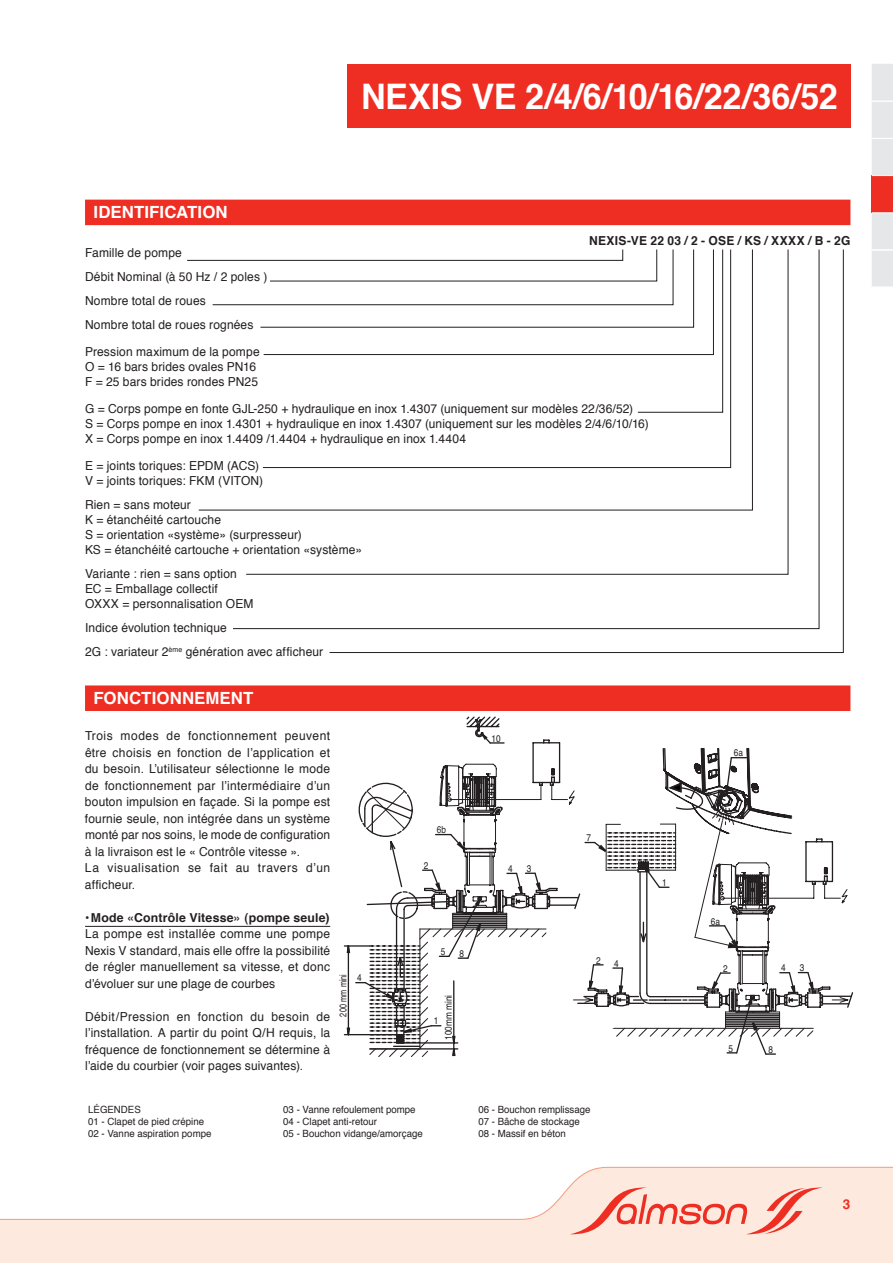
<style>
.page{position:relative;width:893px;height:1263px;background:#fff}
.page>*{position:absolute;margin:0;border:0;box-sizing:border-box;transform-origin:0 0}
.t1{font:700 35.25px "Helvetica";letter-spacing:-.01em;color:#fff}
.t2{font:700 16.8px "Helvetica";letter-spacing:.005em;color:#fff}
.t3{font:700 13.5px "Helvetica";color:#ee2e22}
.t4{font:12.45px/16.5px "Helvetica";letter-spacing:.01em;color:#231f20}
.t5{font:700 12.45px "Helvetica";letter-spacing:.02em;color:#231f20}
.t6{font:700 12.3px "Helvetica";letter-spacing:.015em;color:#231f20}
.t7{font:9.9px/12px "Helvetica";color:#231f20}
.t8{font:9.75px "Helvetica";color:#231f20;scale:.85 1}
.t9{font:9.75px "Helvetica";color:#231f20;scale:.75 1}
</style>
<div class="page">
<hr style="left:344px;top:1034px;width:53px;height:1px;background:#231f20">
<hr style="left:344px;top:945px;width:26px;height:2px;background:#231f20">
<svg style="left:346px;top:716px;width:507px;height:341px"></svg>
<div style="left:347px;top:64px;width:503px;height:64px;background:#ee2e22"></div>
<div style="left:85px;top:200px;width:765px;height:25px;background:#ee2e22"></div>
<div style="left:85px;top:685px;width:765px;height:26px;background:#ee2e22"></div>
<hr style="left:85px;top:926px;width:245px;height:1px;background:#231f20">
<svg style="left:233px;top:259px;width:96px;height:370px"></svg>
<svg style="left:329px;top:249px;width:515px;height:404px"></svg>
<svg style="left:872px;top:64px;width:21px;height:223px;background:#e8c9c9"></svg>
<svg style="left:0;top:1166px;width:893px;height:97px"></svg>
<h2 class="t2" style="left:94px;top:199px;width:136px">IDENTIFICATION</h2>
<h1 class="t1" style="left:361px;top:68px;width:478px">NEXIS VE 2/4/6/10/16/22/36/52</h1>
<p class="t5" style="left:589px;top:231px;width:263px">NEXIS-VE 22 03 / 2 - OSE / KS / XXXX / B - 2G</p>
<p class="t4" style="left:85px;top:241px;width:184px;line-height:24px">Famille de pompe<br>Débit Nominal (à 50 Hz / 2 poles )<br>Nombre total de roues<br>Nombre total de roues rognées</p>
<p class="t4" style="left:85px;top:345px;width:176px;line-height:15px">Pression maximum de la pompe<br>O = 16 bars brides ovales PN16<br>F = 25 bars brides rondes PN25</p>
<p class="t4" style="left:85px;top:402px;width:565px;line-height:15px">G = Corps pompe en fonte GJL-250 + hydraulique en inox 1.4307 (uniquement sur modèles 22/36/52)<br>S = Corps pompe en inox 1.4301 + hydraulique en inox 1.4307 (uniquement sur les modèles 2/4/6/10/16)<br>X = Corps pompe en inox 1.4409 /1.4404 + hydraulique en inox 1.4404</p>
<p class="t4" style="left:85px;top:459px;width:180px;line-height:15px">E = joints toriques: EPDM (ACS)<br>V = joints toriques: FKM (VITON)</p>
<p class="t4" style="left:85px;top:498px;width:279px;line-height:15px">Rien = sans moteur<br>K = étanchéité cartouche<br>S = orientation «système» (surpresseur)<br>KS = étanchéité cartouche + orientation «système»</p>
<p class="t4" style="left:85px;top:567px;width:170px;line-height:15px">Variante : rien = sans option<br>EC = Emballage collectif<br>OXXX = personnalisation OEM</p>
<p class="t4" style="left:85px;top:616px;width:240px;line-height:24px">Indice évolution technique<br>2G : variateur 2<sup>ème</sup> génération avec afficheur</p>
<h2 class="t2" style="left:94px;top:684px;width:161px">FONCTIONNEMENT</h2>
<p class="t4" style="left:85px;top:728px;width:247px">Trois modes de fonctionnement peuvent être choisis en fonction de l’application et du besoin. L’utilisateur sélectionne le mode de fonctionnement par l’intermédiaire d’un bouton impulsion en façade. Si la pompe est fournie seule, non intégrée dans un système monté par nos soins, le mode de configuration à la livraison est le « Contrôle vitesse ».<br>La visualisation se fait au travers d’un afficheur.</p>
<p class="t6" style="left:85px;top:908px;width:246px">• Mode «Contrôle Vitesse» (pompe seule)</p>
<p class="t4" style="left:85px;top:926px;width:247px;text-align:justify">La pompe est installée comme une pompe Nexis V standard, mais elle offre la possibilité de régler manuellement sa vitesse, et donc d’évoluer sur une plage de courbes</p>
<p class="t4" style="left:85px;top:1009px;width:247px;text-align:justify">Débit/Pression en fonction du besoin de l’installation. A partir du point Q/H requis, la fréquence de fonctionnement se détermine à l’aide du courbier (voir pages suivantes).</p>
<p class="t7" style="left:88px;top:1104px;width:125px">LÉGENDES<br>01 - Clapet de pied crépine<br>02 - Vanne aspiration pompe</p>
<p class="t7" style="left:283px;top:1104px;width:141px">03 - Vanne refoulement pompe<br>04 - Clapet anti-retour<br>05 - Bouchon vidange/amorçage</p>
<p class="t7" style="left:478px;top:1104px;width:114px">06 - Bouchon remplissage<br>07 - Bâche de stockage<br>08 - Massif en béton</p>
<p class="t8" style="left:491px;top:731px;width:12px">10</p>
<p class="t8" style="left:260px;top:759px;width:12px">10</p>
<p class="t8" style="left:437px;top:822px;width:12px">6b</p>
<p class="t8" style="left:586px;top:830px;width:7px">7</p>
<p class="t8" style="left:205px;top:851px;width:12px">6b</p>
<p class="t8" style="left:424px;top:858px;width:7px">2</p>
<p class="t8" style="left:508px;top:861px;width:7px">4</p>
<p class="t8" style="left:527px;top:861px;width:7px">3</p>
<p class="t8" style="left:441px;top:944px;width:7px">5</p>
<p class="t8" style="left:460px;top:946px;width:7px">8</p>
<p class="t8" style="left:596px;top:952px;width:7px">2</p>
<p class="t8" style="left:614px;top:956px;width:7px">4</p>
<p class="t8" style="left:357px;top:970px;width:7px">4</p>
<p class="t9" style="left:335px;top:1016px;width:58px;rotate:-90deg">200 mm mini</p>
<p class="t8" style="left:209px;top:973px;width:7px">5</p>
<p class="t8" style="left:228px;top:974px;width:7px">8</p>
<p class="t8" style="left:441px;top:1040px;width:54px;rotate:-90deg">100mm mini</p>
<p class="t8" style="left:434px;top:1013px;width:7px">1</p>
<p class="t8" style="left:209px;top:1068px;width:54px;rotate:-90deg">100mm mini</p>
<p class="t8" style="left:202px;top:1042px;width:7px">1</p>
<p class="t8" style="left:662px;top:875px;width:7px">1</p>
<p class="t8" style="left:734px;top:745px;width:12px">6a</p>
<p class="t8" style="left:711px;top:913px;width:12px">6a</p>
<p class="t8" style="left:723px;top:961px;width:7px">2</p>
<p class="t8" style="left:781px;top:960px;width:7px">4</p>
<p class="t8" style="left:800px;top:960px;width:7px">3</p>
<p class="t8" style="left:728px;top:1040px;width:7px">5</p>
<p class="t8" style="left:768px;top:1042px;width:7px">8</p>
<p class="t3" style="left:843px;top:1193px;width:9px">3</p>
</div>
